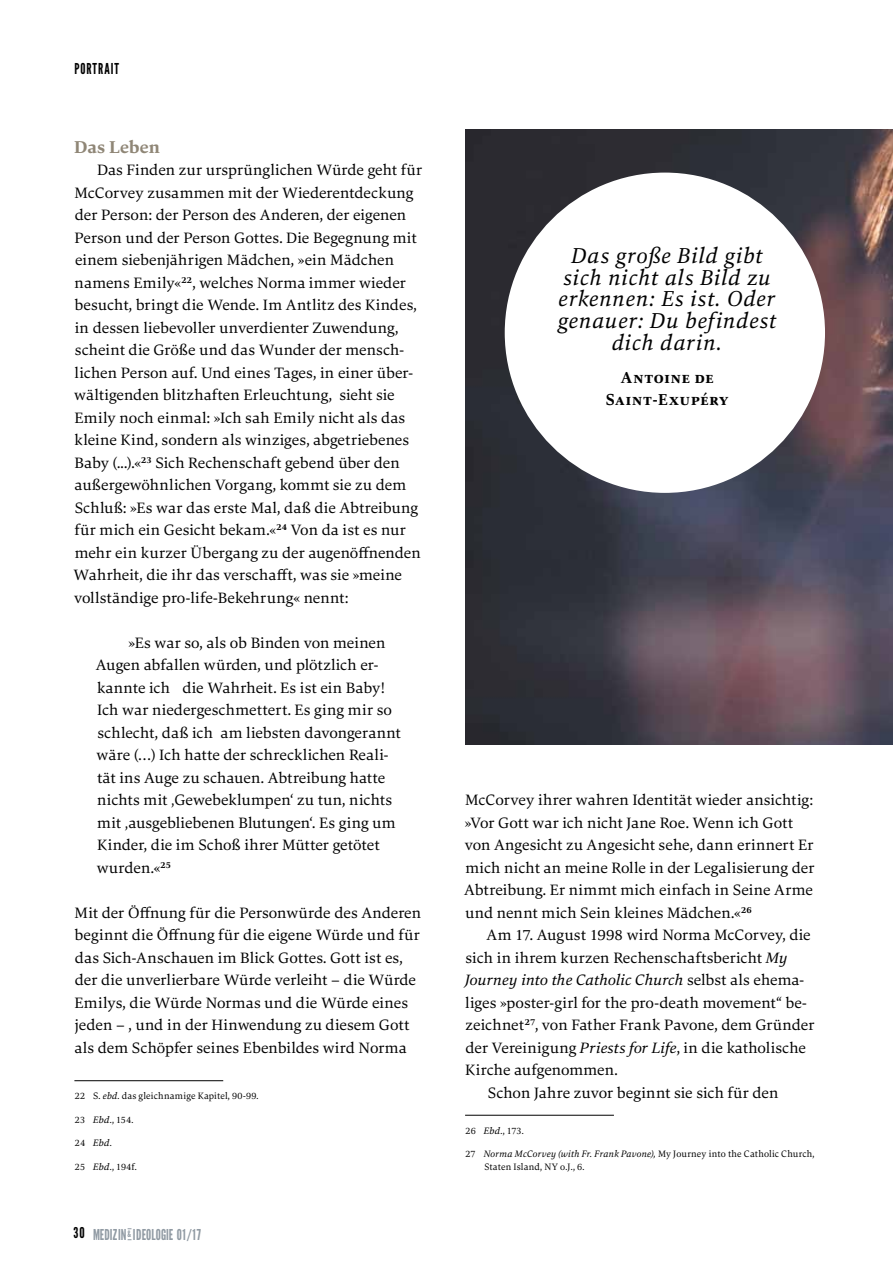
<style>
.page{position:relative;width:893px;height:1263px;background:#fff}
.page>*{position:absolute;margin:0;border:0;box-sizing:border-box;transform-origin:0 0}
.t1{font:italic 22.65px/21.8px "Carat";letter-spacing:.035em;color:#000;text-align:center;scale:.96 1}
.t2{font:700 18px "Carat";color:#8f8676}
.t3{font:700 16.65px/21.8px "Carat";letter-spacing:.055em;color:#000;text-align:center;scale:.96 1}
.t4{font:15.75px/22.5px "Carat";color:#000}
.t5{font:italic 15.75px "Carat";letter-spacing:-.005em;color:#000}
.t6{font:15px "League Gothic";letter-spacing:.01em;color:#909aa3;scale:.96 1}
.t7{font:15px "League Gothic";letter-spacing:.07em;color:#000;scale:.96 1}
.t8{font:14.85px "League Gothic";color:#000}
.t9{font:9.75px/12.8px "Carat";letter-spacing:.015em;color:#000;scale:.96 1}
.s1{font-style:italic}
.s2{font-style:normal}
</style>
<div class="page">
<hr style="left:74px;top:1080px;width:149px;height:1px;background:#000">
<hr style="left:465px;top:1115px;width:149px;height:1px;background:#000">
<img style="left:465px;top:129px;width:428px;height:615px">
<div style="left:505px;top:173px;width:320px;height:320px;background:#fff;border-radius:50%"></div>
<p class="t7" style="left:74px;top:60px;width:48px">PORTRAIT</p>
<p class="t2" style="left:74px;top:135px;width:87px">Das Leben</p>
<p class="t4" style="left:74px;top:159px;width:350px;text-indent:23px">Das Finden zur ursprünglichen Würde geht für McCorvey zusammen mit der Wiederentdeckung der Person: der Person des Anderen, der eigenen Person und der Person Gottes. Die Begegnung mit einem siebenjährigen Mädchen, »ein Mädchen namens Emily«<sup>22</sup>, welches Norma immer wieder besucht, bringt die Wende. Im Antlitz des Kindes, in dessen liebevoller unverdienter Zuwendung, scheint die Größe und das Wunder der mensch&shy;lichen Person auf. Und eines Tages, in einer über&shy;wältigenden blitzhaften Erleuchtung, sieht sie Emily noch einmal: »Ich sah Emily nicht als das kleine Kind, sondern als winziges, abgetriebenes Baby (...).«<sup>23</sup> Sich Rechenschaft gebend über den außergewöhnlichen Vorgang, kommt sie zu dem Schluß: »Es war das erste Mal, daß die Abtreibung für mich ein Gesicht bekam.«<sup>24</sup> Von da ist es nur mehr ein kurzer Übergang zu der augenöffnenden Wahrheit, die ihr das verschafft, was sie »meine vollständige pro-life-Bekehrung« nennt:</p>
<p class="t4" style="left:96px;top:631px;width:307px;text-indent:33px">»Es war so, als ob Binden von meinen Augen abfallen würden, und plötzlich er&shy;kannte ich die Wahrheit. Es ist ein Baby!<br>Ich war niedergeschmettert. Es ging mir so schlecht, daß ich am liebsten davongerannt wäre (…) Ich hatte der schrecklichen Reali&shy;tät ins Auge zu schauen. Abtreibung hatte nichts mit ‚Gewebeklumpen‘ zu tun, nichts mit ‚ausgebliebenen Blutungen‘. Es ging um Kinder, die im Schoß ihrer Mütter getötet wurden.«<sup>25</sup></p>
<p class="t4" style="left:74px;top:901px;width:348px">Mit der Öffnung für die Personwürde des Anderen beginnt die Öffnung für die eigene Würde und für das Sich-Anschauen im Blick Gottes. Gott ist es, der die unverlierbare Würde verleiht – die Würde Emilys, die Würde Normas und die Würde eines jeden – , und in der Hinwendung zu diesem Gott als dem Schöpfer seines Ebenbildes wird Norma</p>
<p class="t9" style="left:75px;top:1089px;width:193px">22 S. <span class="s1">ebd</span>. das gleichnamige Kapitel, 90-99.</p>
<p class="t9" style="left:75px;top:1113px;width:63px">23 <span class="s1">Ebd</span>., 154.</p>
<p class="t9" style="left:75px;top:1137px;width:40px">24 <span class="s1">Ebd</span>.</p>
<p class="t9" style="left:75px;top:1160px;width:66px">25 <span class="s1">Ebd</span>., 194f.</p>
<p class="t8" style="left:73px;top:1224px;width:13px">30</p>
<p class="t6" style="left:93px;top:1225px;width:114px">MEDIZIN<sup>&amp;</sup> IDEOLOGIE 01/17</p>
<h1 class="t1" style="left:558px;top:244px;width:229px">Das große Bild gibt sich nicht als Bild zu erkennen: Es ist. Oder genauer: Du befindest dich darin.</h1>
<p class="t3" style="left:606px;top:367px;width:129px">Antoine de<br>Saint-Exupéry</p>
<p class="t4" style="left:464px;top:789px;width:352px">McCorvey ihrer wahren Identität wieder ansichtig: »Vor Gott war ich nicht Jane Roe. Wenn ich Gott von Angesicht zu Angesicht sehe, dann erinnert Er mich nicht an meine Rolle in der Legalisierung der Abtreibung. Er nimmt mich einfach in Seine Arme und nennt mich Sein kleines Mädchen.«<sup>26</sup></p>
<p class="t4" style="left:487px;top:924px;width:326px">Am 17. August 1998 wird Norma McCorvey, die</p>
<p class="t4" style="left:466px;top:946px;width:324px">sich in ihrem kurzen Rechenschaftsbericht <span class="s1">My</span></p>
<p class="t5" style="left:465px;top:970px;width:341px">Journey into the Catholic Church <span class="s2">selbst als ehema-</span></p>
<p class="t4" style="left:465px;top:991px;width:343px">liges »poster-girl for the pro-death movement“ be-</p>
<p class="t4" style="left:465px;top:1014px;width:350px">zeichnet<sup>27</sup>, von Father Frank Pavone, dem Gründer</p>
<p class="t4" style="left:466px;top:1036px;width:342px">der Vereinigung <span class="s1">Priests for Life</span>, in die katholische</p>
<p class="t4" style="left:465px;top:1059px;width:154px">Kirche aufgenommen.</p>
<p class="t4" style="left:488px;top:1081px;width:292px">Schon Jahre zuvor beginnt sie sich für den</p>
<p class="t9" style="left:466px;top:1124px;width:62px">26 <span class="s1">Ebd</span>., 173.</p>
<p class="t9" style="left:484px;top:1147px;width:345px;text-indent:-19px">27 <span class="s1">Norma McCorvey (with Fr. Frank Pavone),</span> My Journey into the Catholic Church,<br>Staten Island, NY o.J., 6.</p>
</div>
